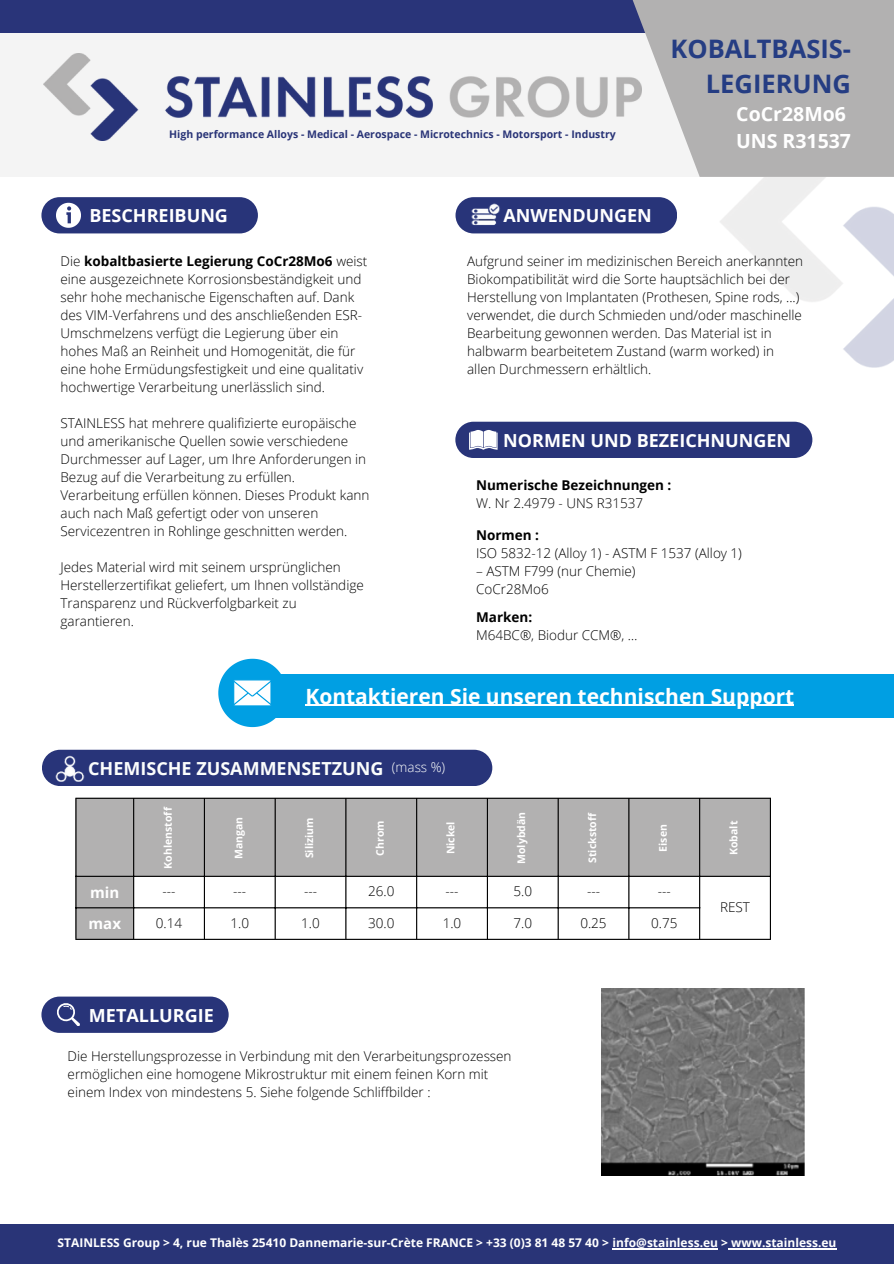
<style>
.page{position:relative;width:894px;height:1264px;background:#fff}
.page>*{position:absolute;margin:0;border:0;box-sizing:border-box;transform-origin:0 0}
.t1{font:700 25.5px/34.8px "Open Sans";color:#253d83;text-align:right}
.t2{font:700 21px "Open Sans";color:#fff}
.t3{font:700 19.5px/27px "Open Sans";color:#fff}
.t4{font:700 18px "Open Sans";color:#fff}
.t5{font:700 18px "Open Sans";color:#fbfdfc}
.t6{font:700 15px "Open Sans";color:#fff}
.t7{font:300 13.5px/18px "Open Sans";color:#000}
.t8{font:700 13.5px/18px "Open Sans";color:#000}
.t9{font:300 13.5px "Open Sans";color:#fbfdfc}
.t10{font:700 12px "Open Sans";color:#fff}
.t11{font:700 10.5px "Open Sans";color:#293477}
.t12{font:700 10.5px "Open Sans";color:#fff}
.s1{font-weight:700}
.s2{font-weight:300}
</style>
<div class="page">
<img style="left:720px;top:177px;width:173px;height:190px">
<div style="left:0;top:1223px;width:893px;height:40px;background:#293477"></div>
<svg style="left:76px;top:798px;width:693px;height:140px;fill:#b2b1b1"></svg>
<hr style="left:75px;top:798px;width:1px;height:140px;background:#000">
<hr style="left:133px;top:798px;width:1px;height:140px;background:#000">
<hr style="left:204px;top:798px;width:1px;height:140px;background:#000">
<hr style="left:274px;top:798px;width:2px;height:140px;background:#000">
<hr style="left:345px;top:798px;width:1px;height:140px;background:#000">
<hr style="left:416px;top:798px;width:1px;height:140px;background:#000">
<hr style="left:486px;top:798px;width:2px;height:140px;background:#000">
<hr style="left:557px;top:798px;width:1px;height:140px;background:#000">
<hr style="left:628px;top:798px;width:1px;height:140px;background:#000">
<hr style="left:699px;top:798px;width:1px;height:140px;background:#000">
<hr style="left:769px;top:798px;width:1px;height:140px;background:#000">
<hr style="left:75px;top:797px;width:695px;height:1px;background:#000">
<hr style="left:75px;top:875px;width:695px;height:1px;background:#000">
<hr style="left:75px;top:907px;width:625px;height:1px;background:#000">
<hr style="left:75px;top:938px;width:695px;height:1px;background:#000">
<img style="left:601px;top:988px;width:203px;height:186px">
<div style="left:0;top:0;width:893px;height:33px;background:#293479"></div>
<div style="left:0;top:33px;width:893px;height:144px;background:#f4f4f4"></div>
<img style="left:43px;top:53px;width:589px;height:87px">
<svg style="left:632px;top:0;width:261px;height:177px;background:#b9b8b8"></svg>
<div style="left:268px;top:674px;width:625px;height:44px;background:#009fe3"></div>
<hr style="left:305px;top:704px;width:489px;height:2px;background:#fff">
<svg style="left:218px;top:658px;width:63px;height:69px"></svg>
<div style="left:455px;top:197px;width:222px;height:36px;background:#283479;border-radius:18px"></div>
<img style="left:471px;top:203px;width:29px;height:23px">
<div style="left:41px;top:197px;width:217px;height:36px;background:#283479;border-radius:18px"></div>
<svg style="left:56px;top:203px;width:25px;height:24px"></svg>
<div style="left:455px;top:422px;width:357px;height:36px;background:#283479;border-radius:18px"></div>
<svg style="left:469px;top:430px;width:28px;height:20px"></svg>
<div style="left:41px;top:996px;width:187px;height:36px;background:#283479;border-radius:18px"></div>
<svg style="left:57px;top:1003px;width:23px;height:22px"></svg>
<div style="left:42px;top:749px;width:450px;height:37px;background:#283479;border-radius:18px"></div>
<img style="left:55px;top:755px;width:29px;height:26px">
<hr style="left:612px;top:1248px;width:106px;height:1px;background:#fff">
<hr style="left:728px;top:1248px;width:108px;height:1px;background:#fff">
<p class="t11" style="left:169px;top:127px;width:448px">High performance Alloys - Medical - Aerospace - Microtechnics - Motorsport - Industry</p>
<p class="t1" style="left:670px;top:31px;width:182px">KOBALTBASIS-<br>LEGIERUNG</p>
<p class="t3" style="left:735px;top:100px;width:116px">CoCr28Mo6<br>UNS R31537</p>
<p class="t4" style="left:89px;top:203px;width:140px">BESCHREIBUNG</p>
<p class="t4" style="left:503px;top:203px;width:150px">ANWENDUNGEN</p>
<p class="t7" style="left:60px;top:252px;width:308px">Die <span class="s1">kobaltbasierte Legierung CoCr28Mo6</span> weist eine ausgezeichnete Korrosionsbeständigkeit und sehr hohe mechanische Eigenschaften auf. Dank des VIM-Verfahrens und des anschließenden ESR-Umschmelzens verfügt die Legierung über ein hohes Maß an Reinheit und Homogenität, die für eine hohe Ermüdungsfestigkeit und eine qualitativ hochwertige Verarbeitung unerlässlich sind.</p>
<h3 class="t7" style="left:60px;top:414px;width:310px">STAINLESS hat mehrere qualifizierte europäische und amerikanische Quellen sowie verschiedene Durchmesser auf Lager, um Ihre Anforderungen in Bezug auf die Verarbeitung zu erfüllen.<br>Verarbeitung erfüllen können. Dieses Produkt kann auch nach Maß gefertigt oder von unseren Servicezentren in Rohlinge geschnitten werden.</h3>
<h4 class="t7" style="left:60px;top:558px;width:305px">Jedes Material wird mit seinem ursprünglichen Herstellerzertifikat geliefert, um Ihnen vollständige Transparenz und Rückverfolgbarkeit zu garantieren.</h4>
<p class="t7" style="left:467px;top:252px;width:337px">Aufgrund seiner im medizinischen Bereich anerkannten Biokompatibilität wird die Sorte hauptsächlich bei der Herstellung von Implantaten (Prothesen, Spine rods, ...) verwendet, die durch Schmieden und/oder maschinelle Bearbeitung gewonnen werden. Das Material ist in halbwarm bearbeitetem Zustand (warm worked) in allen Durchmessern erhältlich.</p>
<p class="t4" style="left:503px;top:427px;width:289px">NORMEN UND BEZEICHNUNGEN</p>
<p class="t8" style="left:476px;top:475px;width:197px">Numerische Bezeichnungen :<br><span class="s2">W. Nr 2.4979 - UNS R31537</span></p>
<p class="t7" style="left:476px;top:525px;width:267px"><span class="s1">Normen :<br></span>ISO 5832-12 (Alloy 1) - ASTM F 1537 (Alloy 1)</p>
<p class="t7" style="left:476px;top:561px;width:161px">– ASTM F799 (nur Chemie)<br>CoCr28Mo6</p>
<p class="t7" style="left:476px;top:607px;width:163px"><span class="s1">Marken:<br></span>M64BC®, Biodur CCM®, …</p>
<p class="t2" style="left:305px;top:681px;width:490px">Kontaktieren Sie unseren technischen Support</p>
<p class="t5" style="left:88px;top:755px;width:297px">CHEMISCHE ZUSAMMENSETZUNG</p>
<p class="t9" style="left:392px;top:758px;width:55px">(mass %)</p>
<p class="t12" style="left:161px;top:868px;width:63px;rotate:-90deg">Kohlenstoff</p>
<p class="t12" style="left:231px;top:859px;width:44px;rotate:-90deg">Mangan</p>
<p class="t12" style="left:302px;top:858px;width:42px;rotate:-90deg">Silizium</p>
<p class="t12" style="left:372px;top:855px;width:37px;rotate:-90deg">Chrom</p>
<p class="t12" style="left:443px;top:854px;width:35px;rotate:-90deg">Nickel</p>
<p class="t12" style="left:726px;top:855px;width:36px;rotate:-90deg">Kobalt</p>
<p class="t12" style="left:514px;top:864px;width:54px;rotate:-90deg">Molybdän</p>
<p class="t12" style="left:584px;top:862px;width:52px;rotate:-90deg">Stickstoff</p>
<p class="t12" style="left:655px;top:851px;width:29px;rotate:-90deg">Eisen</p>
<h1 class="t6" style="left:90px;top:881px;width:31px">min</h1>
<p class="t7" style="left:162px;top:881px;width:15px">---</p>
<p class="t7" style="left:233px;top:881px;width:15px">---</p>
<p class="t7" style="left:304px;top:881px;width:15px">---</p>
<p class="t7" style="left:368px;top:881px;width:28px">26.0</p>
<h3 class="t7" style="left:445px;top:881px;width:15px">---</h3>
<p class="t7" style="left:513px;top:881px;width:20px">5.0</p>
<h3 class="t7" style="left:587px;top:881px;width:15px">---</h3>
<h4 class="t7" style="left:657px;top:881px;width:15px">---</h4>
<h4 class="t6" style="left:89px;top:913px;width:34px">max</h4>
<h4 class="t7" style="left:156px;top:913px;width:28px">0.14</h4>
<p class="t7" style="left:230px;top:913px;width:20px">1.0</p>
<h3 class="t7" style="left:301px;top:913px;width:20px">1.0</h3>
<h4 class="t7" style="left:368px;top:913px;width:28px">30.0</h4>
<h4 class="t7" style="left:442px;top:913px;width:20px">1.0</h4>
<h4 class="t7" style="left:513px;top:913px;width:20px">7.0</h4>
<p class="t7" style="left:580px;top:913px;width:28px">0.25</p>
<h2 class="t7" style="left:651px;top:913px;width:28px">0.75</h2>
<p class="t4" style="left:89px;top:1002px;width:126px">METALLURGIE</p>
<p class="t7" style="left:68px;top:1046px;width:445px">Die Herstellungsprozesse in Verbindung mit den Verarbeitungsprozessen ermöglichen eine homogene Mikrostruktur mit einem feinen Korn mit einem Index von mindestens 5. Siehe folgende Schliffbilder :</p>
<h4 class="t7" style="left:719px;top:897px;width:31px">REST</h4>
<p class="t10" style="left:58px;top:1234px;width:780px">STAINLESS Group &gt; 4, rue Thalès 25410 Dannemarie-sur-Crète FRANCE &gt; +33 (0)3 81 48 57 40 &gt; info@stainless.eu &gt; www.stainless.eu</p>
</div>
